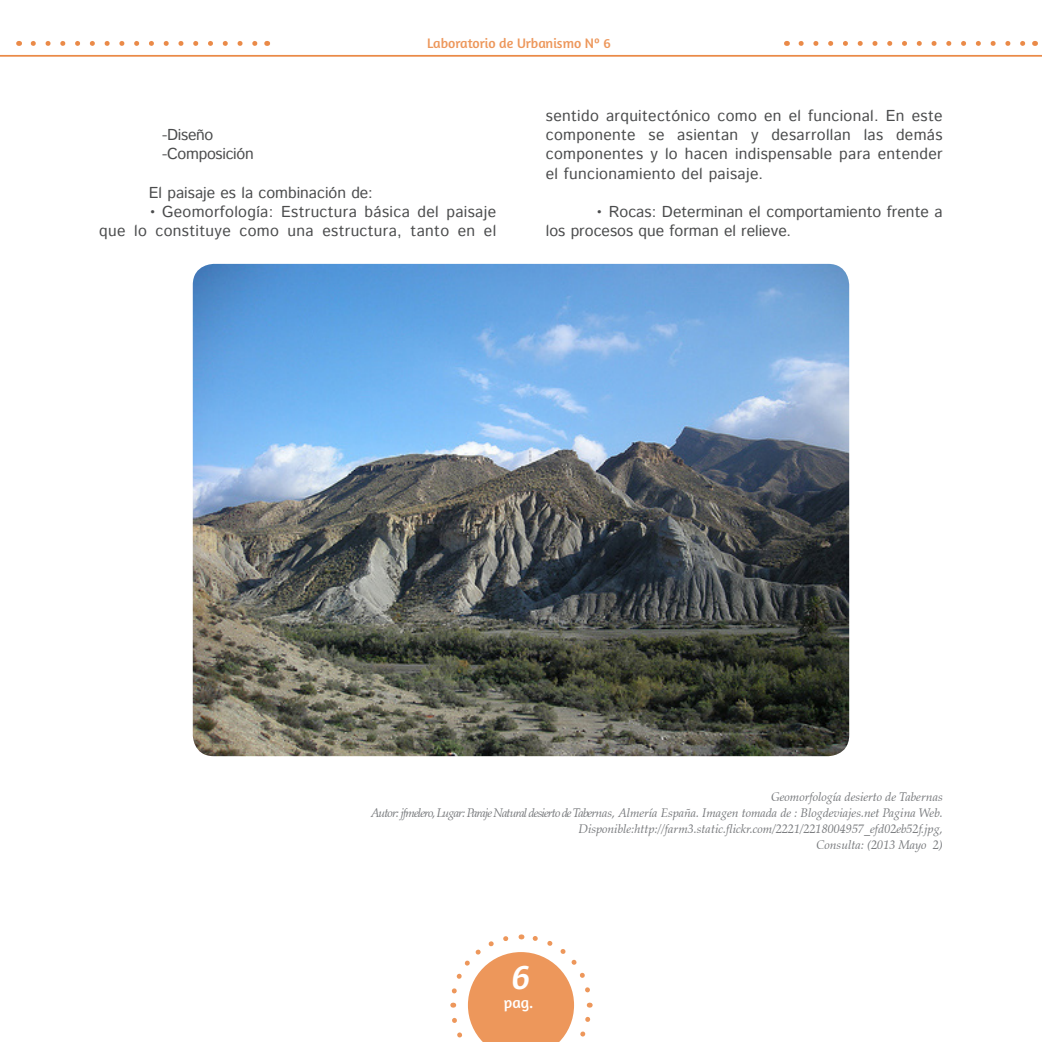
<style>
.page{position:relative;width:1042px;height:1042px;background:#fff}
.page>*{position:absolute;margin:0;border:0;box-sizing:border-box;transform-origin:0 0}
.t1{font:italic 36.75px "Amaranth";color:#fff}
.Body{font:15.75px/19.2px "Istok Web";letter-spacing:.02em;color:#4b4c4d;text-align:right}
.Body-2{font:15.75px/19.2px "Istok Web";color:#4b4c4d}
.Body-3{font:15.75px "Istok Web";letter-spacing:-.02em;color:#4b4c4d}
.t2{font:15.75px "Amaranth";color:#fff}
.t3{font:14px "Amaranth";color:#ed975b}
.pie_de_foto{font:italic 12.25px "Zapf Calligraphic 801 BT";color:#76787b}
</style>
<div class="page">
<svg style="left:450px;top:934px;width:143px;height:108px"></svg>
<hr style="left:0;top:55px;width:1042px;height:2px;background:#ea8a48">
<svg style="left:801px;top:41px;width:225px;height:5px"></svg>
<svg style="left:33px;top:41px;width:225px;height:5px"></svg>
<img style="left:193px;top:264px;width:656px;height:492px">
<p class="t3" style="left:427px;top:35px;width:185px">Laboratorio de Urbanismo Nº 6</p>
<p class="Body" style="left:162px;top:126px;width:53px">-Diseño</p>
<p class="Body-3" style="left:162px;top:143px;width:93px">-Composición</p>
<p class="Body-2" style="left:149px;top:184px;width:225px">El paisaje es la combinación de:</p>
<p class="Body" style="left:99px;top:203px;width:398px">• Geomorfología: Estructura básica del paisaje<br>que lo constituye como una estructura, tanto en el</p>
<p class="Body" style="left:546px;top:107px;width:398px;text-align:justify">sentido arquitectónico como en el funcional. En este componente se asientan y desarrollan las demás componentes y lo hacen indispensable para entender el funcionamiento del paisaje.</p>
<p class="Body-2" style="left:546px;top:203px;width:398px;text-indent:50px">• Rocas: Determinan el comportamiento frente a los procesos que forman el relieve.</p>
<p class="pie_de_foto" style="left:771px;top:789px;width:173px">Geomorfología desierto de Tabernas</p>
<p class="pie_de_foto" style="left:371px;top:805px;width:573px">Autor: jfmelero, Lugar: Paraje Natural desierto de Tabernas, Almería España. Imagen tomada de : Blogdeviajes.net Pagina Web.</p>
<p class="pie_de_foto" style="left:578px;top:821px;width:366px">Disponible:http://farm3.static.flickr.com/2221/2218004957_efd02eb52f.jpg,</p>
<p class="pie_de_foto" style="left:816px;top:837px;width:128px">Consulta: (2013 Mayo 2)</p>
<h1 class="t1" style="left:511px;top:955px;width:20px">6</h1>
<p class="t2" style="left:504px;top:993px;width:31px">pag.</p>
</div>
